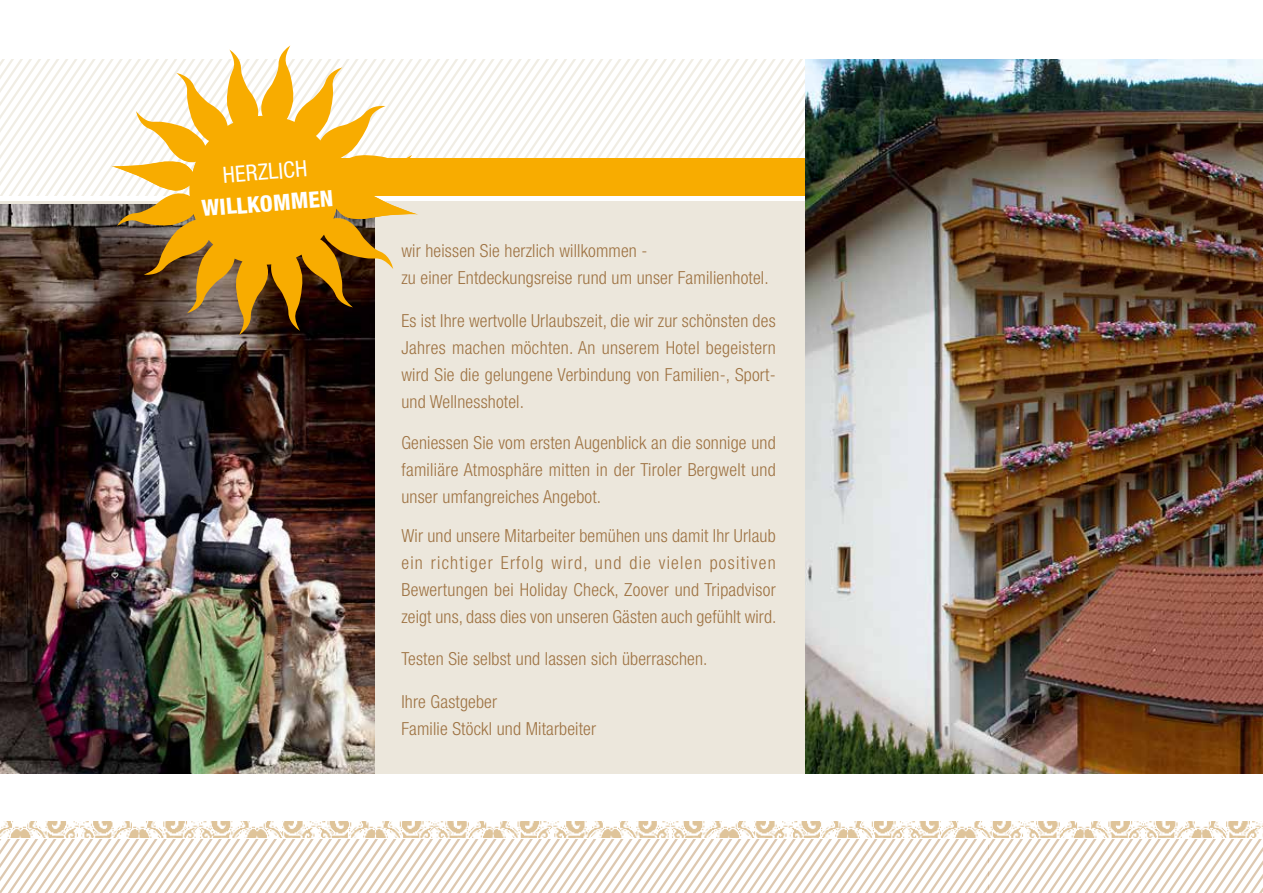
<style>
.page{position:relative;width:1263px;height:893px;background:#fff}
.page>*{position:absolute;margin:0;border:0;box-sizing:border-box;transform-origin:0 0}
.t1{font:800 condensed 22.5px "Helvetica Neue";color:#fff}
.t2{font:condensed 22.5px "Helvetica Neue";color:#fff}
.t3{font:300 condensed 18px/27px "Helvetica Neue";letter-spacing:.01em;color:#ab804e;text-align:justify}
</style>
<div class="page">
<svg style="left:0;top:60px;width:111px;height:136px"></svg>
<svg style="left:566px;top:60px;width:239px;height:98px"></svg>
<svg style="left:0;top:840px;width:1263px;height:53px"></svg>
<img style="left:0;top:821px;width:1263px;height:16px">
<div style="left:0;top:202px;width:1190px;height:572px;background:#ece7dc"></div>
<div style="left:283px;top:158px;width:980px;height:38px;background:#f8ac00"></div>
<img style="left:0;top:204px;width:374px;height:570px">
<img style="left:805px;top:60px;width:458px;height:714px">
<svg style="left:111px;top:45px;width:307px;height:115px"></svg>
<svg style="left:111px;top:160px;width:307px;height:175px;fill:#f8ac00"></svg>
<p class="t2" style="left:222px;top:162px;width:86px;rotate:-5deg">HERZLICH</p>
<p class="t1" style="left:201px;top:195px;width:133px;rotate:-5deg">WILLKOMMEN</p>
<p class="t3" style="left:401px;top:237px;width:369px">wir heissen Sie herzlich willkommen -<br>zu einer Entdeckungsreise rund um unser Familienhotel.</p>
<p class="t3" style="left:401px;top:307px;width:376px">Es ist Ihre wertvolle Urlaubszeit, die wir zur schönsten des Jahres machen möchten. An unserem Hotel begeistern wird Sie die gelungene Verbindung von Familien-, Sport&shy;und Wellnesshotel.</p>
<p class="t3" style="left:401px;top:429px;width:376px">Geniessen Sie vom ersten Augenblick an die sonnige und familiäre Atmosphäre mitten in der Tiroler Bergwelt und unser umfangreiches Angebot.</p>
<p class="t3" style="left:401px;top:522px;width:377px">Wir und unsere Mitarbeiter bemühen uns damit Ihr Urlaub ein richtiger Erfolg wird, und die vielen positiven Bewertungen bei Holiday Check, Zoover und Tripadvisor zeigt uns, dass dies von unseren Gästen auch gefühlt wird.</p>
<p class="t3" style="left:401px;top:645px;width:308px">Testen Sie selbst und lassen sich überraschen.</p>
<p class="t3" style="left:401px;top:688px;width:196px">Ihre Gastgeber<br>Familie Stöckl und Mitarbeiter</p>
</div>
